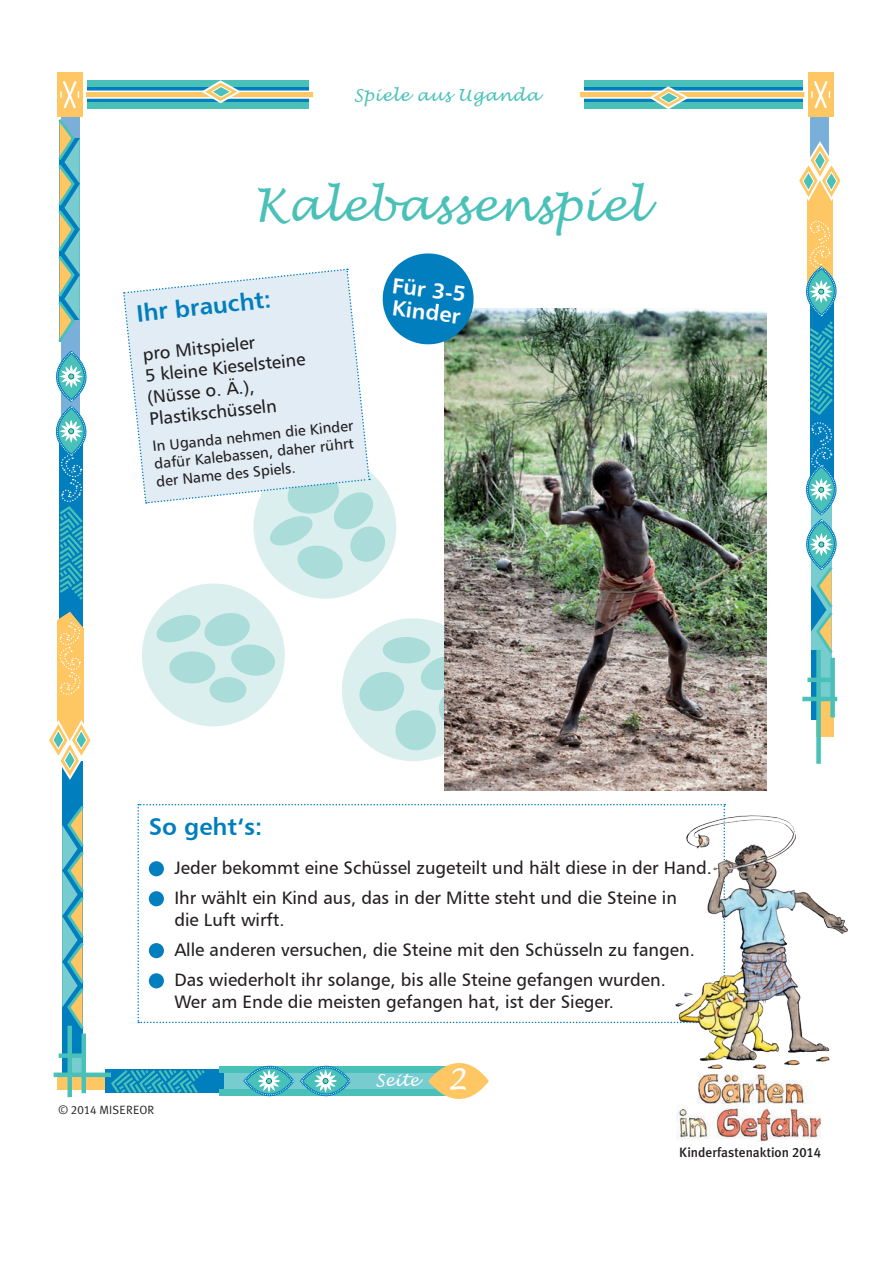
<style>
.page{position:relative;width:893px;height:1263px;background:#fff}
.page>*{position:absolute;margin:0;border:0;box-sizing:border-box;transform-origin:0 0}
.t1{font:italic 45px "Lucida Handwriting";color:#4ac1b8}
.t2{font:24px "Humanist 777 BT Bold B";color:#007ebd}
.t3{font:22.05px/22px "Humanist 777 BT Bold B";color:#fff}
.t4{font:18px/30.2px "Humanist 777 BT Roman B";color:#231f20}
.t5{font:italic 16.5px "Lucida Handwriting";letter-spacing:.04em;color:#4ac1b8}
.t6{font:italic 16.5px "Lucida Handwriting";color:#fff}
.t7{font:15px/18px "Humanist 777 BT Roman B";color:#231f20;text-align:justify}
.t8{font:500 13.5px "Meta Plus";color:#231f20}
.t9{font:12px "Meta Plus Normal";letter-spacing:.015em;color:#231f20}
.s1{font-family:"Meta Plus Normal Caps"}
.s2{font-size:29.85px}
.s3{font-family:"Meta Plus Medium Caps";font-weight:400}
</style>
<div class="page">
<div style="left:807px;top:180px;width:26px;height:113px;background:#fec764"></div>
<div style="left:62px;top:761px;width:20px;height:292px;background:#007ebd"></div>
<div style="left:811px;top:504px;width:20px;height:174px;background:#77ccd0"></div>
<div style="left:60px;top:430px;width:23px;height:208px;background:#007ebd"></div>
<div style="left:105px;top:1069px;width:159px;height:24px;background:#007ebd"></div>
<div style="left:57px;top:628px;width:26px;height:112px;background:#fec764"></div>
<svg style="left:87px;top:87px;width:221px;height:16px"></svg>
<div style="left:224px;top:1071px;width:244px;height:19px;background:#77ccd0"></div>
<svg style="left:585px;top:87px;width:218px;height:16px"></svg>
<svg style="left:86px;top:91px;width:228px;height:8px"></svg>
<svg style="left:579px;top:91px;width:226px;height:8px"></svg>
<div style="left:87px;top:80px;width:221px;height:7px;background:#4ac1b8"></div>
<div style="left:219px;top:1066px;width:229px;height:7px;background:#4ac1b8"></div>
<div style="left:585px;top:80px;width:218px;height:7px;background:#4ac1b8"></div>
<div style="left:87px;top:103px;width:221px;height:6px;background:#4ac1b8"></div>
<div style="left:220px;top:1089px;width:228px;height:6px;background:#4ac1b8"></div>
<div style="left:585px;top:103px;width:218px;height:6px;background:#4ac1b8"></div>
<div style="left:811px;top:111px;width:18px;height:49px;background:#7aafd9"></div>
<img style="left:697px;top:1070px;width:110px;height:35px">
<img style="left:677px;top:1105px;width:144px;height:36px">
<div style="left:57px;top:72px;width:25px;height:45px;background:#fec764"></div>
<div style="left:808px;top:72px;width:25px;height:45px;background:#fec764"></div>
<svg style="left:241px;top:1065px;width:111px;height:32px"></svg>
<svg style="left:62px;top:803px;width:22px;height:229px"></svg>
<svg style="left:60px;top:81px;width:19px;height:28px"></svg>
<svg style="left:811px;top:81px;width:19px;height:28px"></svg>
<svg style="left:111px;top:1069px;width:94px;height:25px"></svg>
<svg style="left:49px;top:719px;width:42px;height:63px"></svg>
<svg style="left:806px;top:221px;width:31px;height:435px"></svg>
<svg style="left:799px;top:139px;width:42px;height:62px"></svg>
<svg style="left:200px;top:80px;width:42px;height:24px"></svg>
<svg style="left:647px;top:86px;width:42px;height:23px"></svg>
<div style="left:70px;top:1056px;width:12px;height:19px;background:#77ccd0"></div>
<div style="left:819px;top:680px;width:12px;height:19px;background:#77ccd0"></div>
<div style="left:57px;top:1075px;width:48px;height:14px;background:#fec764"></div>
<div style="left:816px;top:699px;width:17px;height:38px;background:#fec764"></div>
<div style="left:62px;top:1026px;width:5px;height:49px;background:#007ebd"></div>
<div style="left:811px;top:650px;width:5px;height:69px;background:#007ebd"></div>
<div style="left:67px;top:1026px;width:5px;height:71px;background:#4ac1b8"></div>
<div style="left:816px;top:650px;width:5px;height:114px;background:#4ac1b8"></div>
<hr style="left:82px;top:1033px;width:4px;height:60px;background:#4ac1b8">
<div style="left:830px;top:658px;width:5px;height:59px;background:#4ac1b8"></div>
<div style="left:59px;top:1053px;width:24px;height:5px;background:#4ac1b8"></div>
<hr style="left:807px;top:678px;width:25px;height:4px;background:#4ac1b8">
<svg style="left:426px;top:1063px;width:63px;height:36px"></svg>
<div style="left:54px;top:1072px;width:57px;height:5px;background:#4ac1b8"></div>
<hr style="left:802px;top:697px;width:35px;height:4px;background:#4ac1b8">
<svg style="left:55px;top:116px;width:32px;height:486px"></svg>
<svg style="left:57px;top:610px;width:27px;height:87px"></svg>
<div style="left:342px;top:618px;width:143px;height:143px;background:#dbf0ee;border-radius:50%"></div>
<svg style="left:357px;top:655px;width:87px;height:97px"></svg>
<div style="left:383px;top:637px;width:47px;height:27px;background:#aadcd9;border-radius:50%"></div>
<svg style="left:137px;top:804px;width:588px;height:219px"></svg>
<img style="left:676px;top:815px;width:171px;height:253px">
<img style="left:444px;top:308px;width:322px;height:483px">
<div style="left:142px;top:583px;width:143px;height:143px;background:#dbf0ee;border-radius:50%"></div>
<div style="left:253px;top:456px;width:143px;height:143px;background:#dbf0ee;border-radius:50%"></div>
<div style="left:169px;top:651px;width:46px;height:32px;background:#aadcd9;border-radius:50%"></div>
<div style="left:210px;top:677px;width:36px;height:26px;background:#aadcd9;border-radius:50%"></div>
<svg style="left:156px;top:611px;width:120px;height:66px"></svg>
<div style="left:149px;top:861px;width:15px;height:15px;background:#007ebd;border-radius:50%"></div>
<div style="left:149px;top:891px;width:15px;height:15px;background:#007ebd;border-radius:50%"></div>
<div style="left:149px;top:943px;width:15px;height:15px;background:#007ebd;border-radius:50%"></div>
<div style="left:149px;top:973px;width:15px;height:15px;background:#007ebd;border-radius:50%"></div>
<svg style="left:123px;top:253px;width:353px;height:328px"></svg>
<p class="t5" style="left:354px;top:85px;width:187px">Spiele aus Uganda</p>
<h1 class="t1" style="left:254px;top:178px;width:393px">Kalebassenspiel</h1>
<h2 class="t2" style="left:135px;top:298px;width:137px;rotate:-6deg">Ihr braucht:</h2>
<p class="t4" style="left:142px;top:343px;width:163px;line-height:21.6px;rotate:-6deg">pro Mitspieler<br>5 kleine Kieselsteine (Nüsse o. Ä.),<br>Plastikschüsseln</p>
<p class="t7" style="left:151px;top:437px;width:203px;rotate:-6deg">In Uganda nehmen die Kinder dafür Kalebassen, daher rührt der Name des Spiels.</p>
<p class="t3" style="left:394px;top:274px;width:75px;rotate:7deg">Für 3-5<br>Kinder</p>
<h2 class="t2" style="left:149px;top:811px;width:115px">So geht‘s:</h2>
<p class="t4" style="left:174px;top:852px;width:539px">Jeder bekommt eine Schüssel zugeteilt und hält diese in der Hand.<br>Ihr wählt ein Kind aus, das in der Mitte steht und die Steine in</p>
<p class="t4" style="left:174px;top:904px;width:522px">die Luft wirft.<br>Alle anderen versuchen, die Steine mit den Schüsseln zu fangen.<br>Das wiederholt ihr solange, bis alle Steine gefangen wurden.</p>
<p class="t4" style="left:174px;top:986px;width:441px">Wer am Ende die meisten gefangen hat, ist der Sieger.</p>
<p class="t9" style="left:59px;top:1102px;width:97px">© <span class="s1">2014</span> MISEREOR</p>
<p class="t6" style="left:376px;top:1070px;width:93px">Seite <span class="s2">2</span></p>
<p class="t8" style="left:679px;top:1144px;width:143px">Kinderfastenaktion <span class="s3">2014</span></p>
</div>
